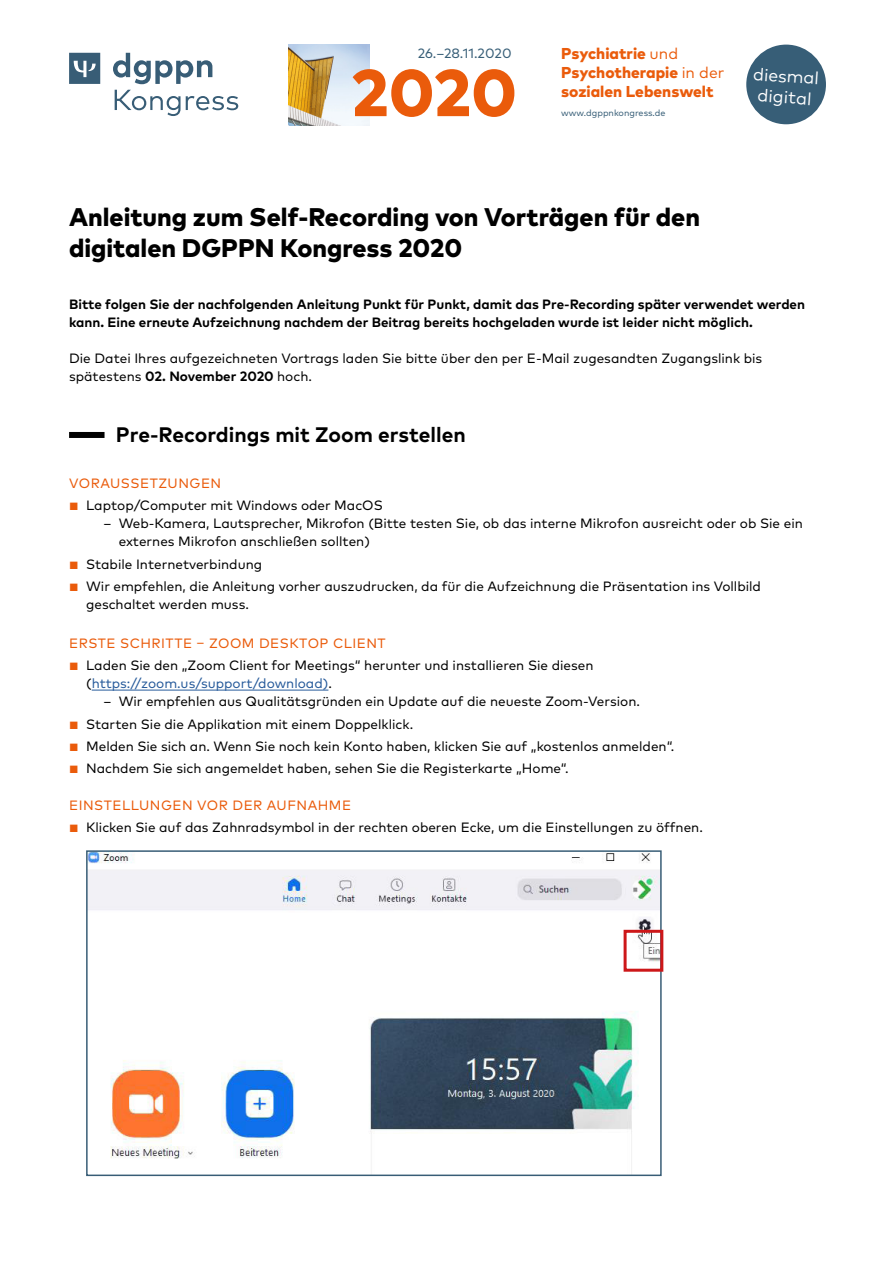
<style>
.page{position:relative;width:893px;height:1263px;background:#fff}
.page>*{position:absolute;margin:0;border:0;box-sizing:border-box;transform-origin:0 0}
.t1{font:800 66px "Mark Pro";color:#ea5b0b}
.t2{font:800 25.5px/30.6px "Mark Pro";color:#000}
.t3{font:700 21px "Mark Pro";color:#000}
.t4{font:17.55px/21.1px "Mark Pro";color:#fff;text-align:center}
.t5{font:800 15.75px/18.9px "Mark Pro";color:#ea5b0b}
.t6{font:13.5px/18px "Mark Pro";color:#000}
.t7{font:700 13.5px/18px "Mark Pro";color:#000}
.t8{font:13.5px "Mark Pro";letter-spacing:.035em;color:#ea5b0b}
.t9{font:13.5px "Mark Pro";color:#375e77}
.t10{font:9px "Mark Pro";color:#375e77}
.s1{font-weight:400}
.s2{font-weight:700}
.s3{font-size:10.5px;color:#ea5b0b}
.s4{color:#275b9b}
</style>
<div class="page">
<img style="left:289px;top:44px;width:81px;height:81px">
<div style="left:746px;top:45px;width:80px;height:79px;background:#375e77;border-radius:50%"></div>
<svg style="left:115px;top:90px;width:123px;height:26px"></svg>
<svg style="left:113px;top:53px;width:99px;height:31px"></svg>
<svg style="left:69px;top:53px;width:31px;height:31px"></svg>
<hr style="left:92px;top:690px;width:236px;height:1px;background:#275b9b">
<div style="left:69px;top:432px;width:36px;height:6px;background:#000"></div>
<img style="left:89px;top:853px;width:570px;height:320px">
<div style="left:86px;top:850px;width:576px;height:326px;border:2px solid #385d76"></div>
<div style="left:624px;top:930px;width:39px;height:42px;border:3px solid #cd1719"></div>
<p class="t9" style="left:418px;top:43px;width:95px">26.–28.11.2020</p>
<h1 class="t1" style="left:351px;top:42px;width:168px">2020</h1>
<p class="t5" style="left:561px;top:43px;width:165px">Psychiatrie <span class="s1">und<br></span>Psychotherapie <span class="s1">in der </span>sozialen Lebenswelt</p>
<p class="t10" style="left:561px;top:106px;width:106px">www.dgppnkongress.de</p>
<p class="t4" style="left:754px;top:62px;width:67px;rotate:4deg">diesmal digital</p>
<h2 class="t2" style="left:69px;top:200px;width:632px">Anleitung zum Self-Recording von Vorträgen für den digitalen DGPPN Kongress 2020</h2>
<p class="t7" style="left:69px;top:294px;width:737px">Bitte folgen Sie der nachfolgenden Anleitung Punkt für Punkt, damit das Pre-Recording später verwendet werden kann. Eine erneute Aufzeichnung nachdem der Beitrag bereits hochgeladen wurde ist leider nicht möglich.</p>
<p class="t6" style="left:69px;top:348px;width:695px">Die Datei Ihres aufgezeichneten Vortrags laden Sie bitte über den per E-Mail zugesandten Zugangslink bis spätestens <span class="s2">02. November 2020</span> hoch.</p>
<h3 class="t3" style="left:116px;top:419px;width:351px">Pre-Recordings mit Zoom erstellen</h3>
<p class="t8" style="left:69px;top:473px;width:154px">VORAUSSETZUNGEN</p>
<p class="t6" style="left:69px;top:495px;width:315px"><span class="s3">■</span> Laptop/Computer mit Windows oder MacOS</p>
<p class="t6" style="left:119px;top:513px;width:686px;text-indent:-15px">– Web-Kamera, Lautsprecher, Mikrofon (Bitte testen Sie, ob das interne Mikrofon ausreicht oder ob Sie ein externes Mikrofon anschließen sollten)</p>
<p class="t6" style="left:69px;top:554px;width:195px"><span class="s3">■</span> Stabile Internetverbindung</p>
<p class="t6" style="left:86px;top:576px;width:676px;text-indent:-17px"><span class="s3">■</span> Wir empfehlen, die Anleitung vorher auszudrucken, da für die Aufzeichnung die Präsentation ins Vollbild geschaltet werden muss.</p>
<p class="t8" style="left:69px;top:633px;width:318px">ERSTE SCHRITTE – ZOOM DESKTOP CLIENT</p>
<p class="t6" style="left:86px;top:655px;width:509px;text-indent:-17px"><span class="s3">■</span> Laden Sie den „Zoom Client for Meetings“ herunter und installieren Sie diesen (<span class="s4">https://zoom.us/support/download)</span>.</p>
<p class="t6" style="left:104px;top:691px;width:538px">– Wir empfehlen aus Qualitätsgründen ein Update auf die neueste Zoom-Version.</p>
<p class="t6" style="left:69px;top:714px;width:346px"><span class="s3">■</span> Starten Sie die Applikation mit einem Doppelklick.</p>
<p class="t6" style="left:69px;top:736px;width:607px"><span class="s3">■</span> Melden Sie sich an. Wenn Sie noch kein Konto haben, klicken Sie auf „kostenlos anmelden“.</p>
<p class="t6" style="left:69px;top:758px;width:501px"><span class="s3">■</span> Nachdem Sie sich angemeldet haben, sehen Sie die Registerkarte „Home“.</p>
<p class="t8" style="left:69px;top:795px;width:284px">EINSTELLUNGEN VOR DER AUFNAHME</p>
<p class="t6" style="left:69px;top:817px;width:635px"><span class="s3">■</span> Klicken Sie auf das Zahnradsymbol in der rechten oberen Ecke, um die Einstellungen zu öffnen.</p>
</div>
